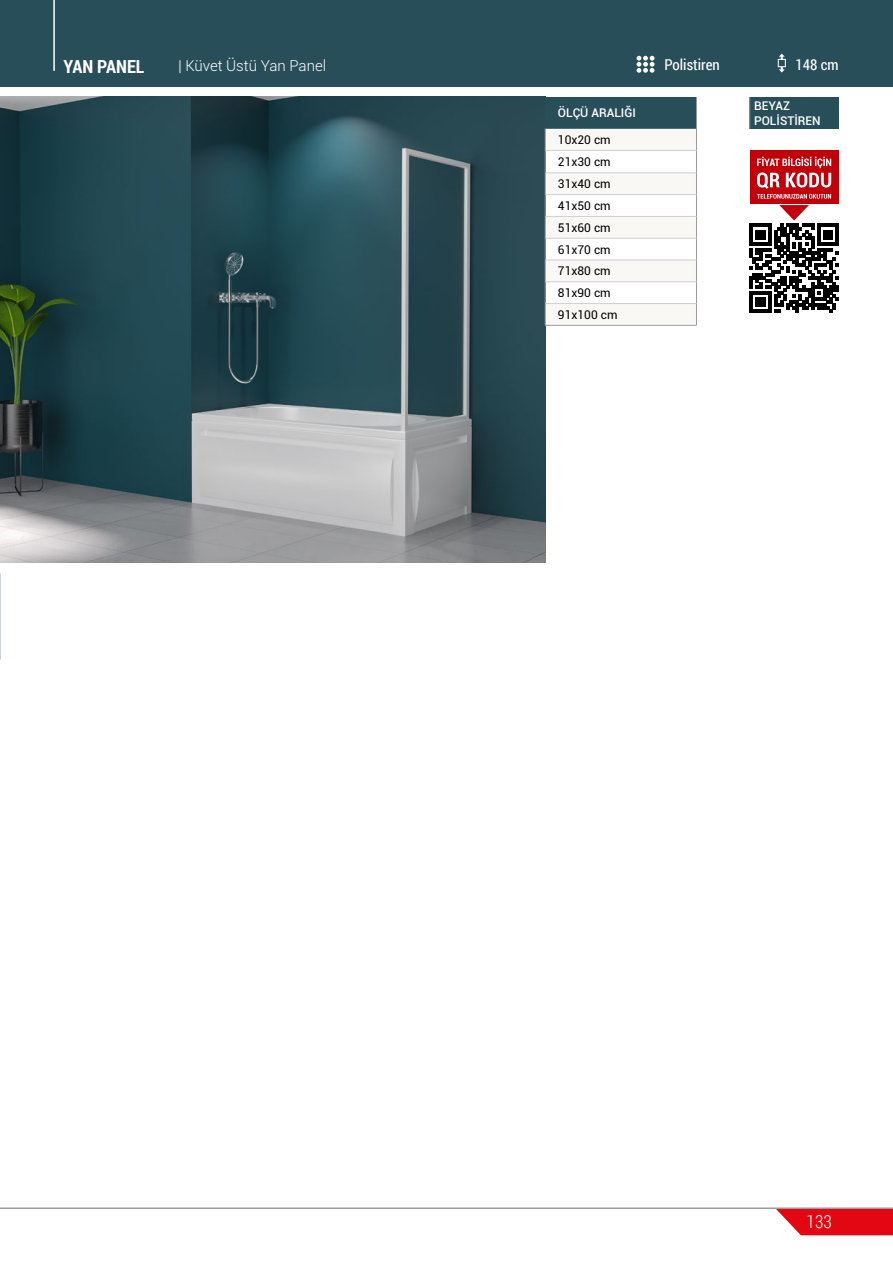
<style>
.page{position:relative;width:893px;height:1263px;background:#fff}
.page>*{position:absolute;margin:0;border:0;box-sizing:border-box;transform-origin:0 0}
.t1{font:700 18px "Roboto Condensed";color:#fff}
.t2{font:300 18px "Roboto Condensed";color:#fff}
.t3{font:300 15px "Roboto";color:#fff}
.t4{font:15px "Roboto Condensed";color:#fff}
.t5{font:12px/21.9px "Roboto";color:#000}
.t6{font:500 12px/14.4px "Roboto";color:#fff}
</style>
<div class="page">
<svg style="left:776px;top:1209px;width:117px;height:26px;background:#e5202b"></svg>
<hr style="left:0;top:1207px;width:893px;height:2px;background:#9b9b9a">
<div style="left:0;top:0;width:893px;height:86px;background:#284e59"></div>
<img style="left:0;top:97px;width:545px;height:466px">
<svg style="left:778px;top:54px;width:8px;height:19px"></svg>
<hr style="left:53px;top:0;width:2px;height:71px;background:#fff">
<svg style="left:637px;top:56px;width:17px;height:17px"></svg>
<div style="left:545px;top:97px;width:151px;height:32px;background:#284e59"></div>
<hr style="left:696px;top:97px;width:1px;height:32px;background:#9b9b9a">
<svg style="left:545px;top:129px;width:152px;height:196px"></svg>
<hr style="left:545px;top:150px;width:151px;height:1px;background:#cfcfcf">
<hr style="left:545px;top:216px;width:151px;height:1px;background:#cfcfcf">
<hr style="left:545px;top:281px;width:151px;height:1px;background:#cfcfcf">
<hr style="left:545px;top:173px;width:151px;height:1px;background:#cfcfcf">
<hr style="left:545px;top:194px;width:151px;height:1px;background:#cfcfcf">
<hr style="left:545px;top:238px;width:151px;height:1px;background:#cfcfcf">
<hr style="left:545px;top:260px;width:151px;height:1px;background:#cfcfcf">
<hr style="left:545px;top:303px;width:151px;height:1px;background:#cfcfcf">
<hr style="left:545px;top:325px;width:152px;height:1px;background:#9b9b9a">
<div style="left:750px;top:97px;width:89px;height:32px;background:#284e59"></div>
<hr style="left:749px;top:97px;width:1px;height:32px;background:#9b9b9a">
<div style="left:750px;top:151px;width:88px;height:53px;background:#c2000a"></div>
<svg style="left:757px;top:157px;width:74px;height:42px"></svg>
<svg style="left:750px;top:205px;width:89px;height:108px"></svg>
<h1 class="t1" style="left:63px;top:54px;width:82px">YAN PANEL</h1>
<p class="t3" style="left:178px;top:56px;width:149px">| Küvet Üstü Yan Panel</p>
<p class="t4" style="left:664px;top:54px;width:57px">Polistiren</p>
<p class="t4" style="left:796px;top:54px;width:45px">148 cm</p>
<p class="t6" style="left:558px;top:105px;width:79px">ÖLÇÜ ARALIĞI</p>
<p class="t5" style="left:558px;top:128px;width:61px">10x20 cm<br>21x30 cm<br>31x40 cm<br>41x50 cm<br>51x60 cm<br>61x70 cm<br>71x80 cm<br>81x90 cm<br>91x100 cm</p>
<p class="t6" style="left:754px;top:98px;width:68px">BEYAZ<br>POLİSTİREN</p>
<h1 class="t2" style="left:807px;top:1209px;width:27px">133</h1>
</div>
